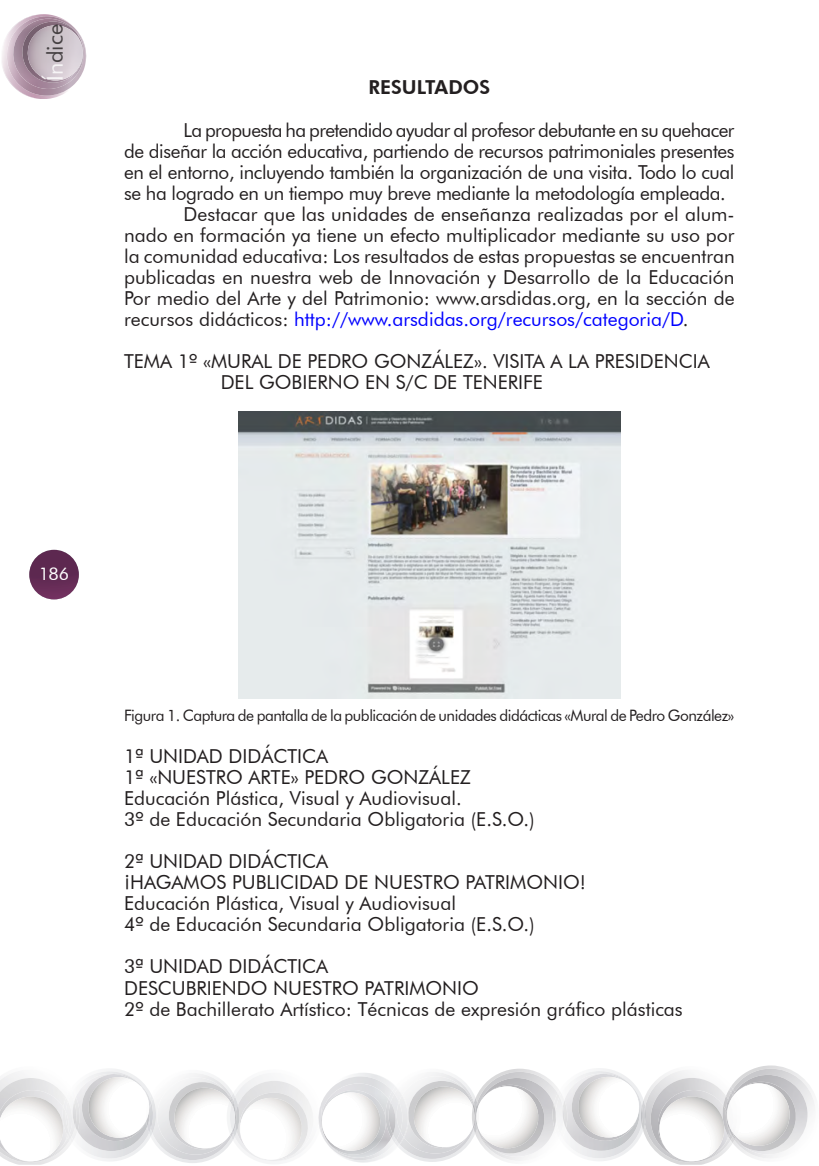
<style>
.page{position:relative;width:819px;height:1166px;background:#fff}
.page>*{position:absolute;margin:0;border:0;box-sizing:border-box;transform-origin:0 0}
.t1{font:22.05px "Futura BT";color:#231f20}
._09_c_texto{font:19.25px/21px "Futura BT";letter-spacing:-.01em;color:#231f20;text-align:justify}
._10_c_texto_sangrado{font:19.25px "Futura BT";color:#231f20}
._05_epi1{font:800 19.25px "Futura BT";color:#231f20}
.t2{font:17.5px "Futura BT";color:#fff}
._122_pies_de_fotos{font:15.75px "Futura BT";letter-spacing:-.03em;color:#231f20}
.s1{color:#fff}
.s2{color:#00f}
</style>
<div class="page">
<svg style="left:29px;top:550px;width:50px;height:49px;background:#632c55"></svg>
<img style="left:28px;top:14px;width:31px;height:85px">
<img style="left:2px;top:16px;width:85px;height:80px">
<img style="left:11px;top:19px;width:73px;height:70px">
<img style="left:21px;top:22px;width:64px;height:61px">
<img style="left:26px;top:25px;width:59px;height:55px">
<img style="left:398px;top:1072px;width:62px;height:87px">
<img style="left:398px;top:1089px;width:4px;height:55px">
<img style="left:398px;top:1093px;width:2px;height:47px">
<img style="left:402px;top:1076px;width:64px;height:77px">
<img style="left:399px;top:1095px;width:9px;height:42px">
<img style="left:398px;top:1102px;width:5px;height:29px">
<img style="left:408px;top:1081px;width:60px;height:5px">
<img style="left:152px;top:1073px;width:65px;height:87px">
<img style="left:157px;top:1077px;width:67px;height:77px">
<img style="left:169px;top:1082px;width:60px;height:67px">
<img style="left:562px;top:1071px;width:66px;height:87px">
<img style="left:564px;top:1073px;width:76px;height:78px">
<img style="left:569px;top:1073px;width:70px;height:68px">
<img style="left:150px;top:1094px;width:3px;height:43px">
<img style="left:150px;top:1098px;width:6px;height:35px">
<img style="left:73px;top:1071px;width:77px;height:87px">
<img style="left:150px;top:1103px;width:4px;height:25px">
<img style="left:76px;top:1074px;width:71px;height:77px">
<img style="left:80px;top:1074px;width:66px;height:67px">
<svg style="left:86px;top:1077px;width:64px;height:60px"></svg>
<img style="left:146px;top:1101px;width:3px;height:19px">
<svg style="left:318px;top:1073px;width:80px;height:89px"></svg>
<img style="left:238px;top:1081px;width:78px;height:72px">
<img style="left:248px;top:1159px;width:47px;height:2px">
<img style="left:306px;top:1092px;width:4px;height:67px">
<svg style="left:170px;top:1087px;width:136px;height:72px"></svg>
<img style="left:643px;top:1097px;width:66px;height:68px">
<img style="left:643px;top:1100px;width:2px;height:30px">
<svg style="left:575px;top:1077px;width:68px;height:60px"></svg>
<img style="left:645px;top:1070px;width:50px;height:92px">
<img style="left:643px;top:1106px;width:3px;height:18px">
<img style="left:648px;top:1078px;width:63px;height:79px">
<img style="left:676px;top:1161px;width:36px;height:1px">
<img style="left:0;top:1068px;width:72px;height:97px">
<img style="left:69px;top:1088px;width:5px;height:55px">
<img style="left:68px;top:1091px;width:9px;height:49px">
<img style="left:75px;top:1097px;width:5px;height:34px">
<img style="left:68px;top:1094px;width:7px;height:43px">
<img style="left:73px;top:1102px;width:4px;height:24px">
<img style="left:0;top:1078px;width:68px;height:79px">
<img style="left:67px;top:1097px;width:3px;height:40px">
<img style="left:67px;top:1101px;width:6px;height:32px">
<img style="left:16px;top:1161px;width:48px;height:1px">
<img style="left:0;top:1090px;width:67px;height:6px">
<img style="left:67px;top:1112px;width:2px;height:18px">
<svg style="left:0;top:1096px;width:67px;height:65px"></svg>
<img style="left:503px;top:1068px;width:56px;height:22px">
<img style="left:558px;top:1093px;width:8px;height:45px">
<img style="left:563px;top:1100px;width:4px;height:28px">
<img style="left:492px;top:1072px;width:66px;height:89px">
<img style="left:555px;top:1096px;width:8px;height:38px">
<svg style="left:562px;top:1106px;width:2px;height:16px"></svg>
<img style="left:484px;top:1078px;width:70px;height:79px">
<img style="left:552px;top:1104px;width:4px;height:24px">
<img style="left:483px;top:1085px;width:64px;height:68px">
<svg style="left:408px;top:1086px;width:133px;height:62px"></svg>
<img style="left:756px;top:1065px;width:29px;height:3px">
<img style="left:742px;top:1068px;width:73px;height:43px">
<img style="left:734px;top:1075px;width:76px;height:65px">
<img style="left:735px;top:1082px;width:63px;height:64px">
<svg style="left:656px;top:1083px;width:136px;height:78px"></svg>
<img style="left:733px;top:1093px;width:7px;height:43px">
<img style="left:729px;top:1096px;width:9px;height:38px">
<img style="left:727px;top:1102px;width:6px;height:28px">
<img style="left:726px;top:1113px;width:3px;height:14px">
<img style="left:239px;top:411px;width:381px;height:287px">
<p class="t1" style="left:42px;top:81px;width:58px;rotate:-90deg"><span class="s1">Ín</span>dice</p>
<p class="_05_epi1" style="left:368px;top:75px;width:123px">RESULTADOS</p>
<p class="_09_c_texto" style="left:124px;top:119px;width:612px;text-indent:60px">La propuesta ha pretendido ayudar al profesor debutante en su quehacer de diseñar la acción educativa, partiendo de recursos patrimoniales presentes en el entorno, incluyendo también la organización de una visita. Todo lo cual se ha logrado en un tiempo muy breve mediante la metodología empleada.</p>
<p class="_09_c_texto" style="left:124px;top:203px;width:612px;text-indent:60px">Destacar que las unidades de enseñanza realizadas por el alum&shy;nado en formación ya tiene un efecto multiplicador mediante su uso por la comunidad educativa: Los resultados de estas propuestas se encuentran publicadas en nuestra web de Innovación y Desarrollo de la Educación Por medio del Arte y del Patrimonio: www.arsdidas.org, en la sección de recursos didácticos: <span class="s2">http://www.arsdidas.org/recursos/categoria/D</span>.</p>
<p class="_10_c_texto_sangrado" style="left:124px;top:349px;width:587px">TEMA 1º «MURAL DE PEDRO GONZÁLEZ». VISITA A LA PRESIDENCIA</p>
<p class="_10_c_texto_sangrado" style="left:221px;top:370px;width:323px">DEL GOBIERNO EN S/C DE TENERIFE</p>
<p class="t2" style="left:39px;top:563px;width:32px">186</p>
<p class="_122_pies_de_fotos" style="left:124px;top:706px;width:611px">Figura 1. Captura de pantalla de la publicación de unidades didácticas «Mural de Pedro González»</p>
<p class="_10_c_texto_sangrado" style="left:124px;top:745px;width:205px">1ª UNIDAD DIDÁCTICA</p>
<p class="_10_c_texto_sangrado" style="left:124px;top:766px;width:348px">1ª «NUESTRO ARTE» PEDRO GONZÁLEZ</p>
<p class="_10_c_texto_sangrado" style="left:124px;top:787px;width:339px">Educación Plástica, Visual y Audiovisual.</p>
<p class="_10_c_texto_sangrado" style="left:124px;top:808px;width:412px">3º de Educación Secundaria Obligatoria (E.S.O.)</p>
<p class="_10_c_texto_sangrado" style="left:124px;top:850px;width:205px">2ª UNIDAD DIDÁCTICA</p>
<p class="_10_c_texto_sangrado" style="left:124px;top:871px;width:463px">¡HAGAMOS PUBLICIDAD DE NUESTRO PATRIMONIO!</p>
<p class="_10_c_texto_sangrado" style="left:124px;top:892px;width:333px">Educación Plástica, Visual y Audiovisual</p>
<p class="_10_c_texto_sangrado" style="left:124px;top:913px;width:412px">4º de Educación Secundaria Obligatoria (E.S.O.)</p>
<p class="_10_c_texto_sangrado" style="left:124px;top:955px;width:205px">3ª UNIDAD DIDÁCTICA</p>
<p class="_10_c_texto_sangrado" style="left:124px;top:976px;width:356px">DESCUBRIENDO NUESTRO PATRIMONIO</p>
<p class="_10_c_texto_sangrado" style="left:124px;top:997px;width:560px">2º de Bachillerato Artístico: Técnicas de expresión gráfico plásticas</p>
</div>
